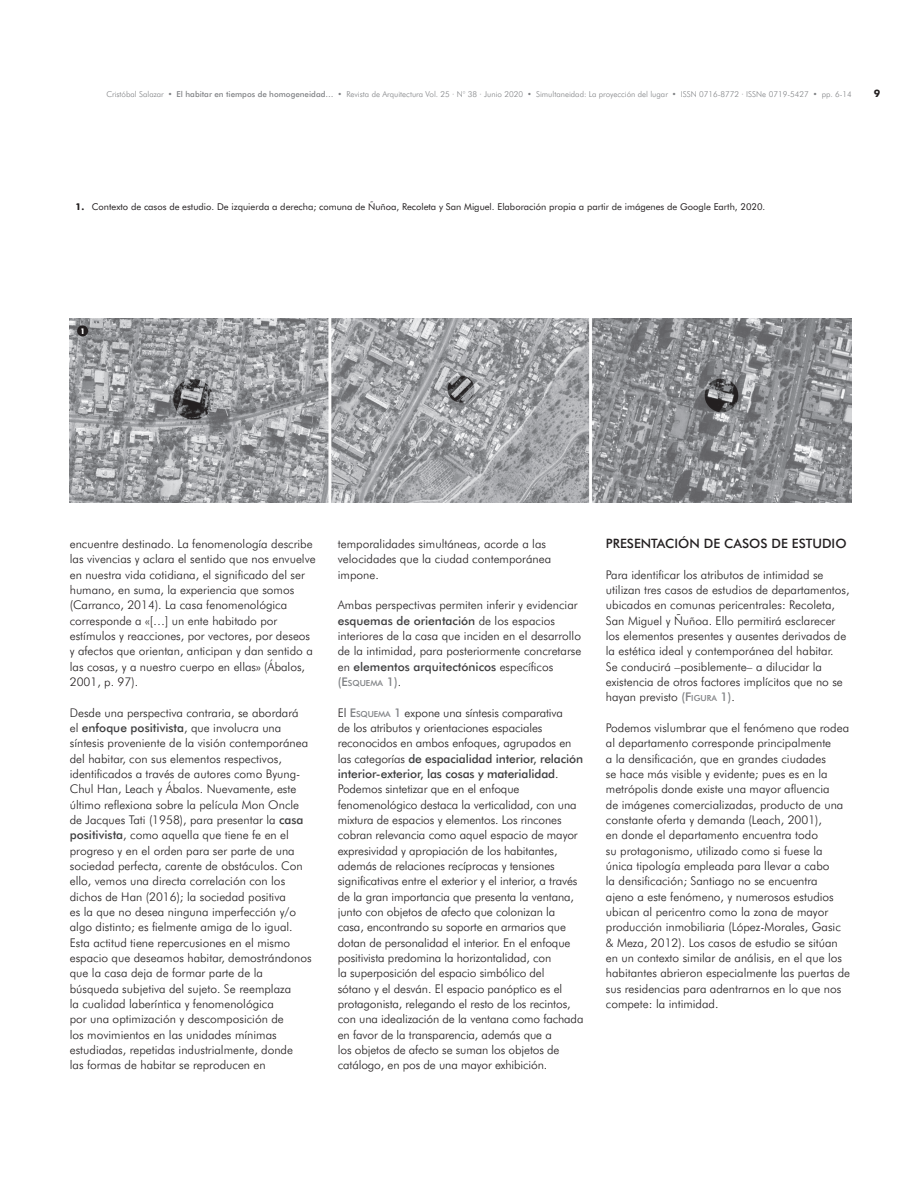
<style>
.page{position:relative;width:918px;height:1188px;background:#fff}
.page>*{position:absolute;margin:0;border:0;box-sizing:border-box;transform-origin:0 0}
.t1{font:500 12.9px "Futura BT";color:#231f20}
.t2{font:300 12px/15.3px "Futura BT";color:#231f20}
.t3{font:700 10.35px "Futura BT";color:#231f20}
.t4{font:9.45px "Futura BT";color:#231f20}
.t5{font:500 8.4px "Futura BT";color:#808285}
.t6{font:300 8.1px "Futura BT";color:#808285}
.t7{font:900 condensed 7.8px "Futura BT";color:#fff}
.s1{font-weight:500}
.s2{font-weight:700}
.s3{font-weight:500;color:#3e3e3f}
.s4{font-size:12px}
.s5{font-weight:300;font-size:12px;color:#231f20}
.s6{font-weight:500;color:#808285}
.s7{font-weight:500;font-size:8.4px;color:#808285}
</style>
<div class="page">
<img style="left:70px;top:318px;width:782px;height:184px">
<div style="left:77px;top:325px;width:11px;height:11px;background:#231f20;border-radius:50%"></div>
<p class="t6" style="left:106px;top:91px;width:747px">Cristóbal Salazar • <span class="s1">El habitar en tiempos de homogeneidad…</span> • Revista de Arquitectura Vol. 25 · N° 38 · Junio 2020 • Simultaneidad: La proyección del lugar • ISSN 0716-8772 · ISSNe 0719-5427 • pp. 6-14</p>
<p class="t3" style="left:874px;top:87px;width:8px">9</p>
<p class="t4" style="left:76px;top:203px;width:691px"><span class="s2">1.</span> Contexto de casos de estudio. De izquierda a derecha; comuna de Ñuñoa, Recoleta y San Miguel. Elaboración propia a partir de imágenes de Google Earth, 2020.</p>
<p class="t7" style="left:81px;top:327px;width:5px">1</p>
<p class="t2" style="left:70px;top:537px;width:248px">encuentre destinado. La fenomenología describe las vivencias y aclara el sentido que nos envuelve en nuestra vida cotidiana, el significado del ser humano, en suma, la experiencia que somos (Carranco, 2014). La casa fenomenológica corresponde a «[…] un ente habitado por estímulos y reacciones, por vectores, por deseos y afectos que orientan, anticipan y dan sentido a las cosas, y a nuestro cuerpo en ellas» (Ábalos, 2001, p. 97).</p>
<p class="t2" style="left:70px;top:706px;width:243px">Desde una perspectiva contraria, se abordará<br>el <span class="s3">enfoque positivista</span>, que involucra una síntesis proveniente de la visión contemporánea del habitar, con sus elementos respectivos, identificados a través de autores como Byung-Chul Han, Leach y Ábalos. Nuevamente, este último reflexiona sobre la película Mon Oncle de Jacques Tati (1958), para presentar la <span class="s3">casa positivista</span>, como aquella que tiene fe en el progreso y en el orden para ser parte de una sociedad perfecta, carente de obstáculos. Con ello, vemos una directa correlación con los dichos de Han (2016); la sociedad positiva<br>es la que no desea ninguna imperfección y/o algo distinto; es fielmente amiga de lo igual.<br>Esta actitud tiene repercusiones en el mismo espacio que deseamos habitar, demostrándonos que la casa deja de formar parte de la búsqueda subjetiva del sujeto. Se reemplaza<br>la cualidad laberíntica y fenomenológica<br>por una optimización y descomposición de<br>los movimientos en las unidades mínimas estudiadas, repetidas industrialmente, donde<br>las formas de habitar se reproducen en</p>
<p class="t2" style="left:338px;top:537px;width:215px">temporalidades simultáneas, acorde a las velocidades que la ciudad contemporánea impone.</p>
<p class="t2" style="left:338px;top:598px;width:245px">Ambas perspectivas permiten inferir y evidenciar <span class="s3">esquemas de orientación</span> de los espacios interiores de la casa que inciden en el desarrollo de la intimidad, para posteriormente concretarse en <span class="s3">elementos arquitectónicos</span> específicos</p>
<p class="t5" style="left:338px;top:680px;width:65px"><span class="s4">(E</span>SQUEMA <span class="s4">1)</span><span class="s5">.</span></p>
<p class="t2" style="left:338px;top:706px;width:247px">El <span class="s6">E</span><span class="s7">SQUEMA</span> <span class="s6">1</span> expone una síntesis comparativa<br>de los atributos y orientaciones espaciales reconocidos en ambos enfoques, agrupados en las categorías <span class="s3">de espacialidad interior, relación interior-exterior, las cosas y materialidad</span>.<br>Podemos sintetizar que en el enfoque fenomenológico destaca la verticalidad, con una mixtura de espacios y elementos. Los rincones cobran relevancia como aquel espacio de mayor expresividad y apropiación de los habitantes, además de relaciones recíprocas y tensiones significativas entre el exterior y el interior, a través de la gran importancia que presenta la ventana, junto con objetos de afecto que colonizan la casa, encontrando su soporte en armarios que dotan de personalidad el interior. En el enfoque positivista predomina la horizontalidad, con<br>la superposición del espacio simbólico del<br>sótano y el desván. El espacio panóptico es el protagonista, relegando el resto de los recintos, con una idealización de la ventana como fachada en favor de la transparencia, además que a<br>los objetos de afecto se suman los objetos de catálogo, en pos de una mayor exhibición.</p>
<p class="t1" style="left:606px;top:538px;width:242px">PRESENTACIÓN DE CASOS DE ESTUDIO</p>
<p class="t2" style="left:606px;top:568px;width:245px">Para identificar los atributos de intimidad se utilizan tres casos de estudios de departamentos, ubicados en comunas pericentrales: Recoleta, San Miguel y Ñuñoa. Ello permitirá esclarecer los elementos presentes y ausentes derivados de la estética ideal y contemporánea del habitar.<br>Se conducirá –posiblemente– a dilucidar la existencia de otros factores implícitos que no se hayan previsto <span class="s6">(F</span><span class="s7">IGURA</span> <span class="s6">1)</span>.</p>
<p class="t2" style="left:606px;top:721px;width:246px">Podemos vislumbrar que el fenómeno que rodea al departamento corresponde principalmente<br>a la densificación, que en grandes ciudades<br>se hace más visible y evidente; pues es en la metrópolis donde existe una mayor afluencia<br>de imágenes comercializadas, producto de una constante oferta y demanda (Leach, 2001),<br>en donde el departamento encuentra todo<br>su protagonismo, utilizado como si fuese la única tipología empleada para llevar a cabo<br>la densificación; Santiago no se encuentra<br>ajeno a este fenómeno, y numerosos estudios ubican al pericentro como la zona de mayor producción inmobiliaria (López-Morales, Gasic &amp; Meza, 2012). Los casos de estudio se sitúan en un contexto similar de análisis, en el que los habitantes abrieron especialmente las puertas de sus residencias para adentrarnos en lo que nos compete: la intimidad.</p>
</div>
